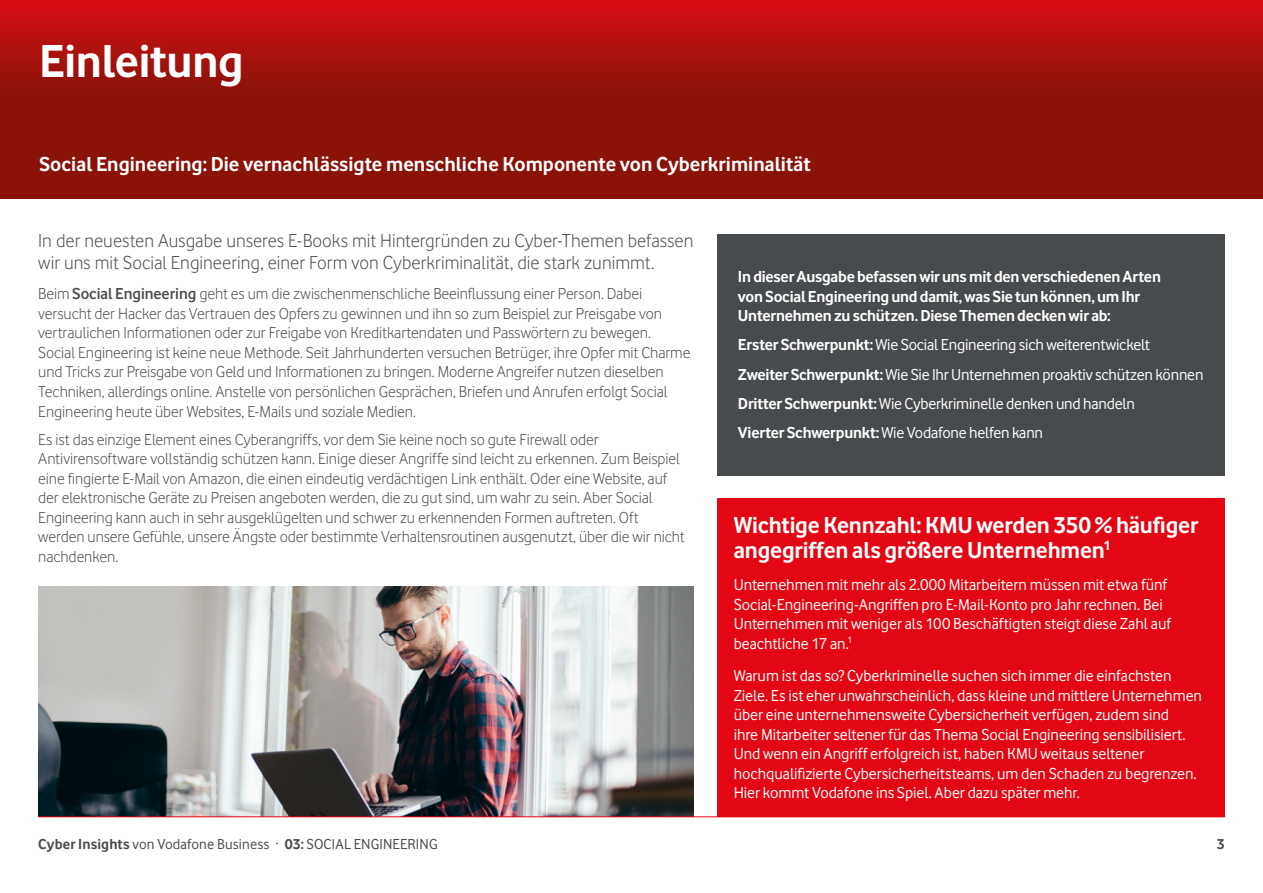
<style>
.page{position:relative;width:1263px;height:893px;background:#fff}
.page>*{position:absolute;margin:0;border:0;box-sizing:border-box;transform-origin:0 0}
.t1{font:700 48px "Vodafone";letter-spacing:-.005em;color:#fff}
.t2{font:700 24px/25.5px "Vodafone";letter-spacing:-.01em;color:#fff}
.t3{font:700 21px "Vodafone";color:#fff}
.t4{font:300 19.5px/22.5px "Vodafone";color:#484b4d}
.t5{font:300 16.5px/19.5px "Vodafone";letter-spacing:-.005em;color:#484b4d}
.t6{font:16.5px/19.5px "Vodafone";letter-spacing:-.005em;color:#fff}
.t7{font:700 16.5px/19.5px "Vodafone";letter-spacing:-.015em;color:#fff}
.t8{font:15px "Vodafone";letter-spacing:.01em;color:#484b4d}
.t9{font:700 15px "Vodafone";color:#484b4d}
.s1{font-weight:600}
.s2{font-weight:700}
</style>
<div class="page">
<svg style="left:0;top:0;width:1263px;height:199px;background:#9c110a"></svg>
<div style="left:717px;top:234px;width:508px;height:241px;background:#484b4d"></div>
<div style="left:717px;top:498px;width:508px;height:318px;background:#e30613"></div>
<img style="left:38px;top:587px;width:656px;height:229px">
<hr style="left:38px;top:816px;width:1187px;height:1px;background:#e30613">
<h1 class="t1" style="left:39px;top:32px;width:206px">Einleitung</h1>
<p class="t3" style="left:39px;top:152px;width:773px">Social Engineering: Die vernachlässigte menschliche Komponente von Cyberkriminalität</p>
<p class="t4" style="left:38px;top:229px;width:657px">In der neuesten Ausgabe unseres E-Books mit Hintergründen zu Cyber-Themen befassen wir uns mit Social Engineering, einer Form von Cyberkriminalität, die stark zunimmt.</p>
<p class="t5" style="left:38px;top:284px;width:654px">Beim <span class="s1">Social Engineering</span> geht es um die zwischenmenschliche Beeinflussung einer Person. Dabei versucht der Hacker das Vertrauen des Opfers zu gewinnen und ihn so zum Beispiel zur Preisgabe von vertraulichen Informationen oder zur Freigabe von Kreditkartendaten und Passwörtern zu bewegen.<br>Social Engineering ist keine neue Methode. Seit Jahrhunderten versuchen Betrüger, ihre Opfer mit Charme und Tricks zur Preisgabe von Geld und Informationen zu bringen. Moderne Angreifer nutzen dieselben Techniken, allerdings online. Anstelle von persönlichen Gesprächen, Briefen und Anrufen erfolgt Social Engineering heute über Websites, E-Mails und soziale Medien.</p>
<p class="t5" style="left:38px;top:429px;width:648px">Es ist das einzige Element eines Cyberangriffs, vor dem Sie keine noch so gute Firewall oder Antivirensoftware vollständig schützen kann. Einige dieser Angriffe sind leicht zu erkennen. Zum Beispiel eine fingierte E-Mail von Amazon, die einen eindeutig verdächtigen Link enthält. Oder eine Website, auf der elektronische Geräte zu Preisen angeboten werden, die zu gut sind, um wahr zu sein. Aber Social Engineering kann auch in sehr ausgeklügelten und schwer zu erkennenden Formen auftreten. Oft werden unsere Gefühle, unsere Ängste oder bestimmte Verhaltensroutinen ausgenutzt, über die wir nicht nachdenken.</p>
<p class="t7" style="left:738px;top:267px;width:424px">In dieser Ausgabe befassen wir uns mit den verschiedenen Arten von Social Engineering und damit, was Sie tun können, um Ihr<br>Unternehmen zu schützen. Diese Themen decken wir ab:</p>
<p class="t6" style="left:738px;top:330px;width:467px;line-height:29.2px"><span class="s2">Erster Schwerpunkt:</span> Wie Social Engineering sich weiterentwickelt <span class="s2">Zweiter Schwerpunkt:</span> Wie Sie Ihr Unternehmen proaktiv schützen können <span class="s2">Dritter Schwerpunkt:</span> Wie Cyberkriminelle denken und handeln<br><span class="s2">Vierter Schwerpunkt:</span> Wie Vodafone helfen kann</p>
<h2 class="t2" style="left:734px;top:512px;width:466px">Wichtige Kennzahl: KMU werden 350 % häufiger angegriffen als größere Unternehmen<sup>1</sup></h2>
<p class="t6" style="left:734px;top:575px;width:439px">Unternehmen mit mehr als 2.000 Mitarbeitern müssen mit etwa fünf Social-Engineering-Angriffen pro E-Mail-Konto pro Jahr rechnen. Bei Unternehmen mit weniger als 100 Beschäftigten steigt diese Zahl auf beachtliche 17 an.<sup>1</sup></p>
<p class="t6" style="left:734px;top:666px;width:470px">Warum ist das so? Cyberkriminelle suchen sich immer die einfachsten Ziele. Es ist eher unwahrscheinlich, dass kleine und mittlere Unternehmen über eine unternehmensweite Cybersicherheit verfügen, zudem sind<br>ihre Mitarbeiter seltener für das Thema Social Engineering sensibilisiert.<br>Und wenn ein Angriff erfolgreich ist, haben KMU weitaus seltener hochqualifizierte Cybersicherheitsteams, um den Schaden zu begrenzen.<br>Hier kommt Vodafone ins Spiel. Aber dazu später mehr.</p>
<p class="t8" style="left:38px;top:835px;width:401px"><span class="s2">Cyber Insights</span> von Vodafone Business · <span class="s2">03:</span> SOCIAL ENGINEERING</p>
<p class="t9" style="left:1217px;top:835px;width:9px">3</p>
</div>
